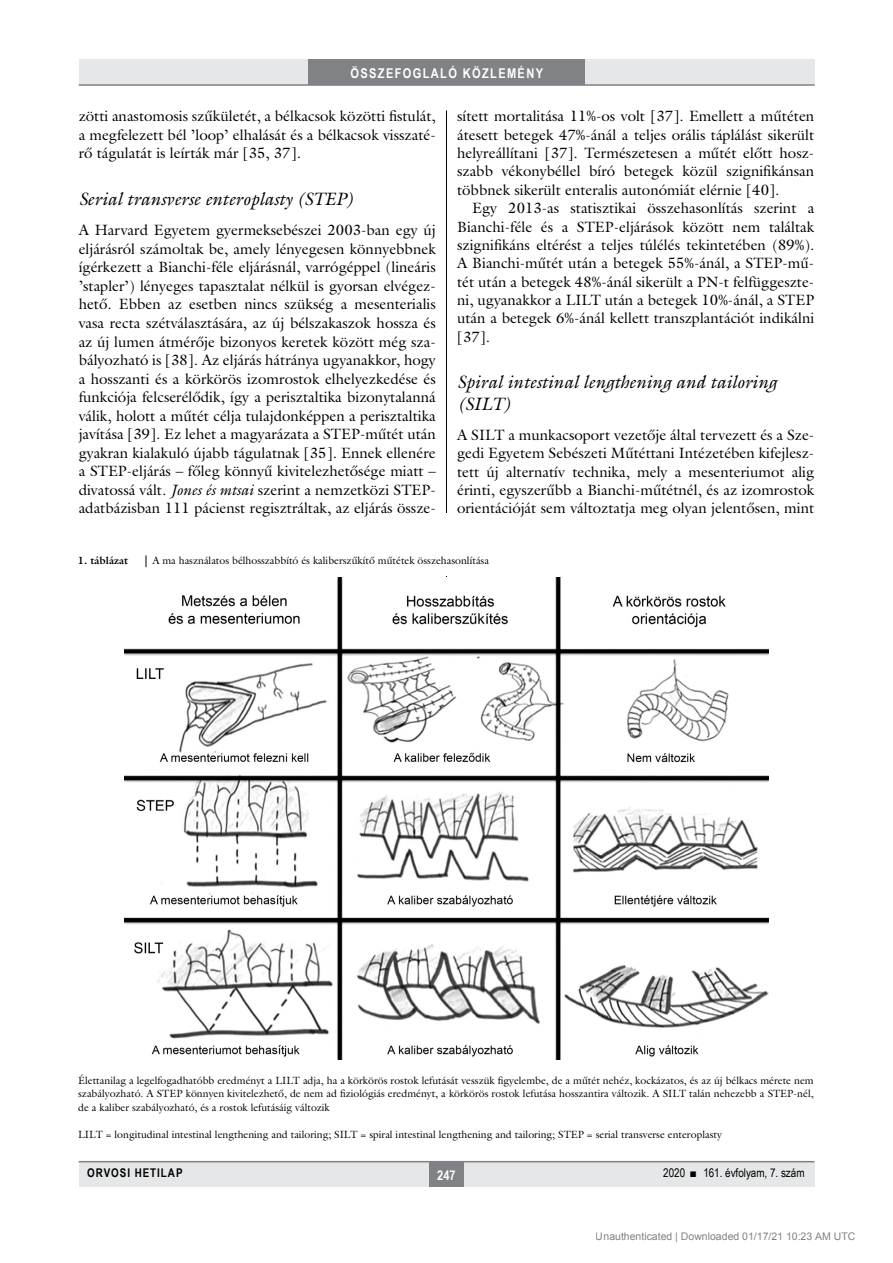
<style>
.page{position:relative;width:893px;height:1263px;background:#fff}
.page>*{position:absolute;margin:0;border:0;box-sizing:border-box;transform-origin:0 0}
.alcimkurziv{font:italic 18px/21.9px "Galliard Reg";color:#000}
.Body_tompa{font:15px/18.6px "Galliard Reg";color:#000;text-align:justify}
.Body_Text{font:15px/18.3px "Galliard Reg";color:#000;text-align:justify}
.t1{font:700 13.5px "Arial Narrow";letter-spacing:.1em;color:#fff}
.t2{font:12px "Arial Narrow";color:#000}
.t3{font:700 12px "Arial Narrow";letter-spacing:.08em;color:#000}
.kepalairas2{font:10.5px/13.5px "Galliard Reg";color:#000;text-align:justify}
.t4{font:10.5px "Arial";color:rgb(0 0 0/.5)}
.kepalairas1{font:700 10.5px "Galliard Reg";color:#000}
.s1{font-style:italic}
</style>
<div class="page">
<div style="left:79px;top:1161px;width:735px;height:25px;background:#e6e7e8"></div>
<div style="left:429px;top:1161px;width:34px;height:25px;background:#808285"></div>
<hr style="left:79px;top:1161px;width:735px;height:1px;background:#808285">
<div style="left:79px;top:60px;width:735px;height:25px;background:#e6e7e8"></div>
<div style="left:308px;top:60px;width:277px;height:25px;background:#808285"></div>
<hr style="left:79px;top:84px;width:736px;height:2px;background:#808285">
<hr style="left:446px;top:111px;width:1px;height:1026px;background:#000">
<img style="left:125px;top:577px;width:643px;height:483px">
<div style="left:78px;top:1060px;width:736px;height:77px;background:#fff"></div>
<div style="left:78px;top:555px;width:736px;height:21px;background:#fff"></div>
<svg style="left:146px;top:555px;width:1px;height:12px"></svg>
<p class="t1" style="left:350px;top:63px;width:194px">ÖSSZEFOGLALÓ KÖZLEMÉNY</p>
<p class="Body_Text" style="left:79px;top:107px;width:359px">zötti anastomosis szűkületét, a bélkacsok közötti fistulát, a megfelezett bél ’loop’ elhalását és a bélkacsok visszaté&shy;rő tágulatát is leírták már [35, 37].</p>
<p class="alcimkurziv" style="left:79px;top:187px;width:277px">Serial transverse enteroplasty (STEP)</p>
<p class="Body_tompa" style="left:79px;top:221px;width:359px">A Harvard Egyetem gyermeksebészei 2003-ban egy új eljárásról számoltak be, amely lényegesen könnyebbnek ígérkezett a Bianchi-féle eljárásnál, varrógéppel (lineáris ’stapler’) lényeges tapasztalat nélkül is gyorsan elvégez&shy;hető. Ebben az esetben nincs szükség a mesenterialis vasa recta szétválasztására, az új bélszakaszok hossza és az új lumen átmérője bizonyos keretek között még sza&shy;bályozható is [38]. Az eljárás hátránya ugyanakkor, hogy a hosszanti és a körkörös izomrostok elhelyezkedése és funkciója felcserélődik, így a perisztaltika bizonytalanná válik, holott a műtét célja tulajdonképpen a perisztaltika javítása [39]. Ez lehet a magyarázata a STEP-műtét után gyakran kialakuló újabb tágulatnak [35]. Ennek ellenére a STEP-eljárás – főleg könnyű kivitelezhetősége miatt – divatossá vált. <span class="s1">Jones és mtsai</span> szerint a nemzetközi STEP&shy;adatbázisban 111 pácienst regisztráltak, az eljárás össze-</p>
<p class="Body_tompa" style="left:457px;top:107px;width:359px">sített mortalitása 11%-os volt [37]. Emellett a műtéten átesett betegek 47%-ánál a teljes orális táplálást sikerült helyreállítani [37]. Természetesen a műtét előtt hos - szabb vékonybéllel bíró betegek közül szignifikánsan többnek sikerült enteralis autonómiát elérnie [40].</p>
<p class="Body_Text" style="left:457px;top:199px;width:359px;text-indent:15px">Egy 2013-as statisztikai összehasonlítás szerint a Bianchi-féle és a STEP-eljárások között nem találtak szignifikáns eltérést a teljes túlélés tekintetében (89%).<br>A Bianchi-műtét után a betegek 55%-ánál, a STEP-mű&shy;tét után a betegek 48%-ánál sikerült a PN-t felfüggeszte&shy;ni, ugyanakkor a LILT után a betegek 10%-ánál, a STEP után a betegek 6%-ánál kellett transzplantációt indikálni [37].</p>
<p class="alcimkurziv" style="left:457px;top:370px;width:321px">Spiral intestinal lengthening and tailoring (SILT)</p>
<p class="Body_tompa" style="left:457px;top:426px;width:359px">A SILT a munkacsoport vezetője által tervezett és a Sze&shy;gedi Egyetem Sebészeti Műtéttani Intézetében kifejlesz&shy;tett új alternatív technika, mely a mesenteriumot alig érinti, egyszerűbb a Bianchi-műtétnél, és az izomrostok orientációját sem változtatja meg olyan jelentősen, mint</p>
<p class="kepalairas1" style="left:78px;top:553px;width:52px">1. táblázat</p>
<p class="kepalairas2" style="left:152px;top:553px;width:338px">A ma használatos bélhosszabbító és kaliberszűkítő műtétek összehasonlítása</p>
<p class="kepalairas2" style="left:78px;top:1073px;width:737px">Élettanilag a legelfogadhatóbb eredményt a LILT adja, ha a körkörös rostok lefutását vesszük figyelembe, de a műtét nehéz, kockázatos, és az új bélkacs mérete nem szabályozható. A STEP könnyen kivitelezhető, de nem ad fiziológiás eredményt, a körkörös rostok lefutása hosszantira változik. A SILT talán nehezebb a STEP-nél, de a kaliber szabályozható, és a rostok lefutásáig változik</p>
<p class="kepalairas2" style="left:78px;top:1127px;width:645px">LILT = longitudinal intestinal lengthening and tailoring; SILT = spiral intestinal lengthening and tailoring; STEP = serial transverse enteroplasty</p>
<p class="t3" style="left:87px;top:1164px;width:97px">ORVOSI HETILAP</p>
<p class="t1" style="left:437px;top:1165px;width:20px">247</p>
<p class="t2" style="left:663px;top:1164px;width:143px">2020 ■ 161. évfolyam, 7. szám</p>
<p class="t4" style="left:596px;top:1231px;width:261px">Unauthenticated | Downloaded 01/17/21 10:23 AM UTC</p>
</div>
